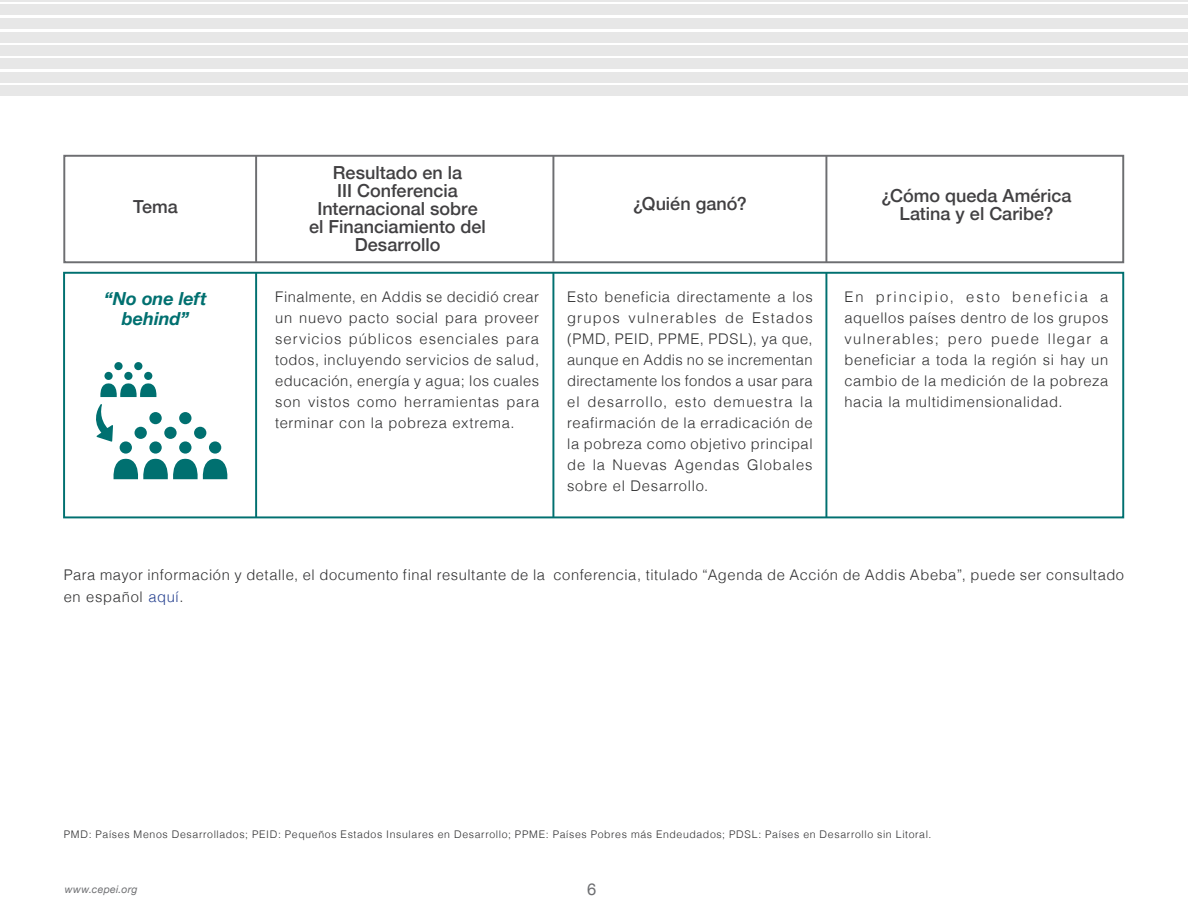
<style>
.page{position:relative;width:1188px;height:918px;background:#fff}
.page>*{position:absolute;margin:0;border:0;box-sizing:border-box;transform-origin:0 0}
.t1{font:500 18px/18px "Helvetica Neue";color:#414042;text-align:center}
.t2{font:italic 700 18px/19.5px "Helvetica Neue";color:#007070;text-align:center}
.t3{font:16.5px "Helvetica Neue";color:#6d6e71}
.t4{font:300 14.7px/21px "Helvetica";letter-spacing:.045em;color:#2e2e2f;text-align:justify}
.t5{font:300 10.5px "Helvetica";letter-spacing:.06em;color:#2e2e2f}
.t6{font:italic 10.5px "Helvetica Neue";letter-spacing:.025em;color:#6d6e71}
.s1{color:#25408f}
</style>
<div class="page">
<hr style="left:0;top:0;width:1188px;height:1px;background:#e7e7e7">
<div style="left:0;top:5px;width:1188px;height:10px;background:#e7e7e7"></div>
<div style="left:0;top:19px;width:1188px;height:10px;background:#e7e7e7"></div>
<div style="left:0;top:32px;width:1188px;height:10px;background:#e7e7e7"></div>
<div style="left:0;top:45px;width:1188px;height:11px;background:#e7e7e7"></div>
<div style="left:0;top:59px;width:1188px;height:10px;background:#e7e7e7"></div>
<div style="left:0;top:72px;width:1188px;height:10px;background:#e7e7e7"></div>
<div style="left:0;top:86px;width:1188px;height:10px;background:#e7e7e7"></div>
<div style="left:63px;top:155px;width:1061px;height:108px;border:2px solid #6d6e71"></div>
<hr style="left:255px;top:156px;width:2px;height:106px;background:#6d6e71">
<hr style="left:552px;top:156px;width:2px;height:106px;background:#6d6e71">
<hr style="left:825px;top:156px;width:2px;height:106px;background:#6d6e71">
<div style="left:63px;top:272px;width:1061px;height:246px;border:2px solid #007070"></div>
<hr style="left:255px;top:273px;width:2px;height:244px;background:#007070">
<hr style="left:552px;top:273px;width:2px;height:244px;background:#007070">
<hr style="left:825px;top:273px;width:2px;height:244px;background:#007070">
<div style="left:104px;top:372px;width:9px;height:8px;background:#007070;border-radius:50%"></div>
<div style="left:124px;top:372px;width:9px;height:8px;background:#007070;border-radius:50%"></div>
<div style="left:144px;top:372px;width:8px;height:8px;background:#007070;border-radius:50%"></div>
<svg style="left:100px;top:383px;width:57px;height:14px"></svg>
<div style="left:114px;top:362px;width:9px;height:8px;background:#007070;border-radius:50%"></div>
<div style="left:134px;top:362px;width:8px;height:8px;background:#007070;border-radius:50%"></div>
<div style="left:120px;top:441px;width:12px;height:13px;background:#007070;border-radius:50%"></div>
<svg style="left:149px;top:441px;width:13px;height:13px"></svg>
<svg style="left:179px;top:441px;width:13px;height:13px"></svg>
<div style="left:209px;top:441px;width:12px;height:13px;background:#007070;border-radius:50%"></div>
<div style="left:135px;top:427px;width:12px;height:12px;background:#007070;border-radius:50%"></div>
<div style="left:164px;top:427px;width:13px;height:12px;background:#007070;border-radius:50%"></div>
<div style="left:194px;top:427px;width:12px;height:12px;background:#007070;border-radius:50%"></div>
<div style="left:149px;top:412px;width:13px;height:12px;background:#007070;border-radius:50%"></div>
<div style="left:179px;top:412px;width:13px;height:12px;background:#007070;border-radius:50%"></div>
<svg style="left:113px;top:458px;width:114px;height:21px"></svg>
<svg style="left:96px;top:404px;width:17px;height:38px"></svg>
<p class="t1" style="left:133px;top:197px;width:46px">Tema</p>
<p class="t2" style="left:104px;top:290px;width:104px">“No one left behind”</p>
<p class="t1" style="left:309px;top:163px;width:178px">Resultado en la<br>III Conferencia<br>Internacional sobre el Financiamiento del<br>Desarrollo</p>
<p class="t4" style="left:275px;top:285px;width:266px">Finalmente, en Addis se decidió crear un nuevo pacto social para proveer servicios públicos esenciales para todos, incluyendo servicios de salud, educación, energía y agua; los cuales son vistos como herramientas para terminar con la pobreza extrema.</p>
<p class="t1" style="left:633px;top:194px;width:115px">¿Quién ganó?</p>
<p class="t1" style="left:881px;top:186px;width:192px">¿Cómo queda América<br>Latina y el Caribe?</p>
<p class="t4" style="left:567px;top:286px;width:247px">Esto beneficia directamente a los grupos vulnerables de Estados (PMD, PEID, PPME, PDSL), ya que, aunque en Addis no se incrementan directamente los fondos a usar para el desarrollo, esto demuestra la reafirmación de la erradicación de la pobreza como objetivo principal de la Nuevas Agendas Globales sobre el Desarrollo.</p>
<p class="t4" style="left:844px;top:285px;width:266px">En principio, esto beneficia a aquellos países dentro de los grupos vulnerables; pero puede llegar a beneficiar a toda la región si hay un cambio de la medición de la pobreza hacia la multidimensionalidad.</p>
<p class="t4" style="left:64px;top:562px;width:1062px;line-height:22.5px">Para mayor información y detalle, el documento final resultante de la conferencia, titulado “Agenda de Acción de Addis Abeba”, puede ser consultado en español <span class="s1">aquí</span>.</p>
<p class="t5" style="left:64px;top:825px;width:869px">PMD: Países Menos Desarrollados; PEID: Pequeños Estados Insulares en Desarrollo; PPME: Países Pobres más Endeudados; PDSL: Países en Desarrollo sin Litoral.</p>
<p class="t6" style="left:65px;top:882px;width:74px">www.cepei.org</p>
<p class="t3" style="left:587px;top:877px;width:11px">6</p>
</div>
